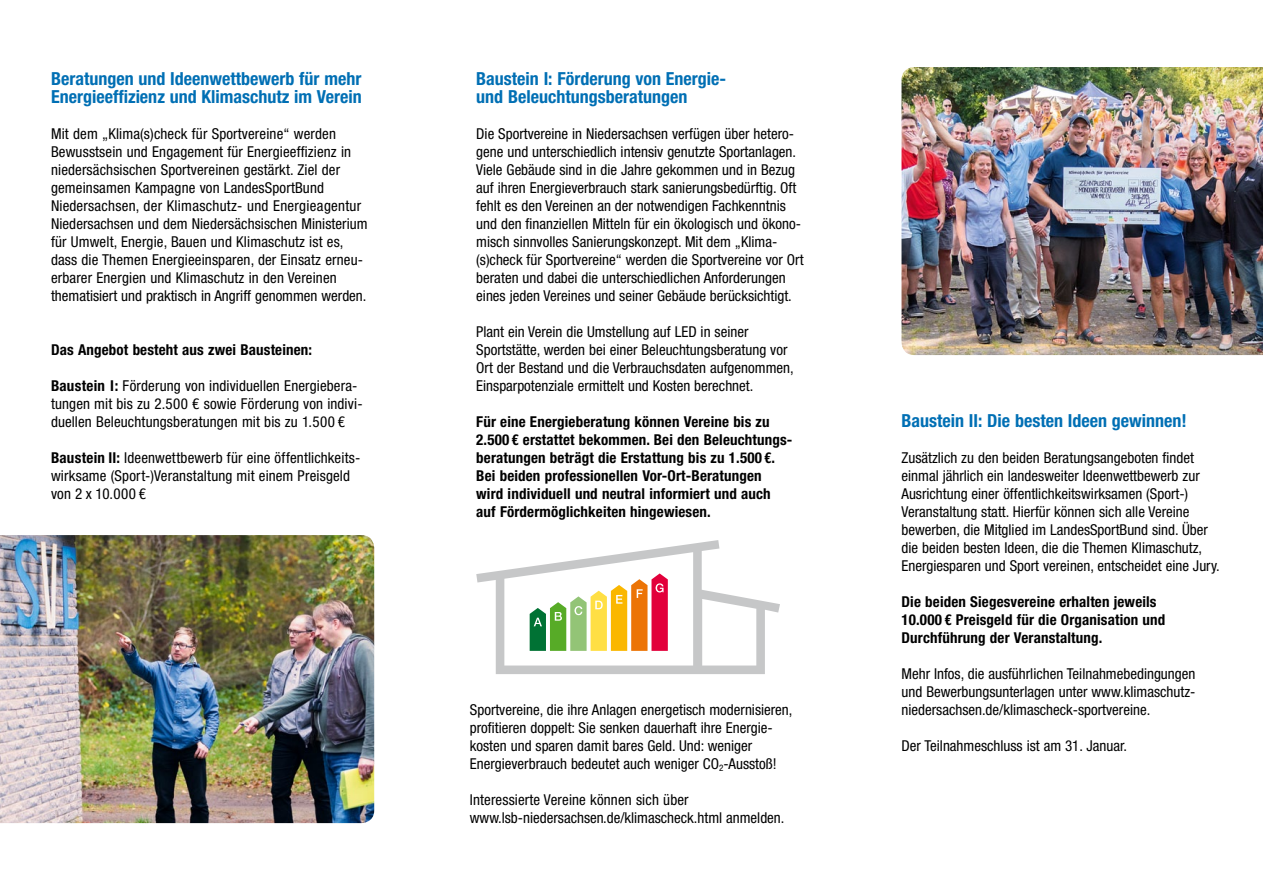
<style>
.page{position:relative;width:1263px;height:893px;background:#fff}
.page>*{position:absolute;margin:0;border:0;box-sizing:border-box;transform-origin:0 0}
.t1{font:700 condensed 18px/18px "Helvetica Neue LT";color:#006fb4}
.t2{font:condensed 15px/18px "Helvetica Neue LT";color:#000}
.t3{font:700 condensed 15px/18px "Helvetica Neue LT";letter-spacing:.01em;color:#000}
.s1{font-weight:700}
</style>
<div class="page">
<img style="left:0;top:535px;width:374px;height:288px">
<img style="left:901px;top:67px;width:362px;height:288px">
<svg style="left:476px;top:540px;width:304px;height:134px"></svg>
<p class="t1" style="left:51px;top:69px;width:312px">Beratungen und Ideenwettbewerb für mehr<br>Energieeffizienz und Klimaschutz im Verein</p>
<p class="t2" style="left:51px;top:125px;width:318px">Mit dem „Klima(s)check für Sportvereine“ werden Bewusstsein und Engagement für Energieeffizienz in niedersächsischen Sportvereinen gestärkt. Ziel der gemeinsamen Kampagne von LandesSportBund Niedersachsen, der Klimaschutz- und Energieagentur Niedersachsen und dem Niedersächsischen Ministerium für Umwelt, Energie, Bauen und Klimaschutz ist es, dass die Themen Energieeinsparen, der Einsatz erneu&shy;erbarer Energien und Klimaschutz in den Vereinen thematisiert und praktisch in Angriff genommen werden.</p>
<p class="t3" style="left:51px;top:341px;width:263px">Das Angebot besteht aus zwei Bausteinen:</p>
<p class="t2" style="left:51px;top:377px;width:313px"><span class="s1">Baustein I:</span> Förderung von individuellen Energiebera&shy;tungen mit bis zu 2.500 € sowie Förderung von indivi&shy;duellen Beleuchtungsberatungen mit bis zu 1.500 €</p>
<p class="t2" style="left:51px;top:449px;width:311px"><span class="s1">Baustein II:</span> Ideenwettbewerb für eine öffentlichkeits&shy;wirksame (Sport-)Veranstaltung mit einem Preisgeld von 2 x 10.000 €</p>
<p class="t1" style="left:476px;top:69px;width:251px">Baustein I: Förderung von Energie&shy;und Beleuchtungsberatungen</p>
<p class="t2" style="left:476px;top:125px;width:329px">Die Sportvereine in Niedersachsen verfügen über hetero&shy;gene und unterschiedlich intensiv genutzte Sportanlagen.<br>Viele Gebäude sind in die Jahre gekommen und in Bezug auf ihren Energieverbrauch stark sanierungsbedürftig. Oft fehlt es den Vereinen an der notwendigen Fachkenntnis und den finanziellen Mitteln für ein ökologisch und ökono&shy;misch sinnvolles Sanierungskonzept. Mit dem „Klima-(s)check für Sportvereine“ werden die Sportvereine vor Ort beraten und dabei die unterschiedlichen Anforderungen eines jeden Vereines und seiner Gebäude berücksichtigt.</p>
<p class="t2" style="left:476px;top:323px;width:319px">Plant ein Verein die Umstellung auf LED in seiner Sportstätte, werden bei einer Beleuchtungsberatung vor Ort der Bestand und die Verbrauchsdaten aufgenommen, Einsparpotenziale ermittelt und Kosten berechnet.</p>
<p class="t3" style="left:476px;top:413px;width:316px">Für eine Energieberatung können Vereine bis zu 2.500 € erstattet bekommen. Bei den Beleuchtungs&shy;beratungen beträgt die Erstattung bis zu 1.500 €.<br>Bei beiden professionellen Vor-Ort-Beratungen wird individuell und neutral informiert und auch auf Fördermöglichkeiten hingewiesen.</p>
<p class="t1" style="left:901px;top:411px;width:287px">Baustein II: Die besten Ideen gewinnen!</p>
<p class="t2" style="left:901px;top:449px;width:320px">Zusätzlich zu den beiden Beratungsangeboten findet einmal jährlich ein landesweiter Ideenwettbewerb zur Ausrichtung einer öffentlichkeitswirksamen (Sport-)<br>Veranstaltung statt. Hierfür können sich alle Vereine bewerben, die Mitglied im LandesSportBund sind. Über die beiden besten Ideen, die die Themen Klimaschutz, Energiesparen und Sport vereinen, entscheidet eine Jury.</p>
<p class="t3" style="left:901px;top:593px;width:265px">Die beiden Siegesvereine erhalten jeweils<br>10.000 € Preisgeld für die Organisation und<br>Durchführung der Veranstaltung.</p>
<p class="t2" style="left:901px;top:665px;width:295px;text-align:justify">Mehr Infos, die ausführlichen Teilnahmebedingungen und Bewerbungsunterlagen unter www.klimaschutz&shy;niedersachsen.de/klimascheck-sportvereine.</p>
<p class="t2" style="left:901px;top:737px;width:227px">Der Teilnahmeschluss ist am 31. Januar.</p>
<p class="t2" style="left:470px;top:701px;width:324px">Sportvereine, die ihre Anlagen energetisch modernisieren, profitieren doppelt: Sie senken dauerhaft ihre Energie&shy;kosten und sparen damit bares Geld. Und: weniger Energieverbrauch bedeutet auch weniger CO<sub>2</sub>-Ausstoß!</p>
<p class="t2" style="left:470px;top:791px;width:316px">Interessierte Vereine können sich über www.lsb-niedersachsen.de/klimascheck.html anmelden.</p>
</div>
